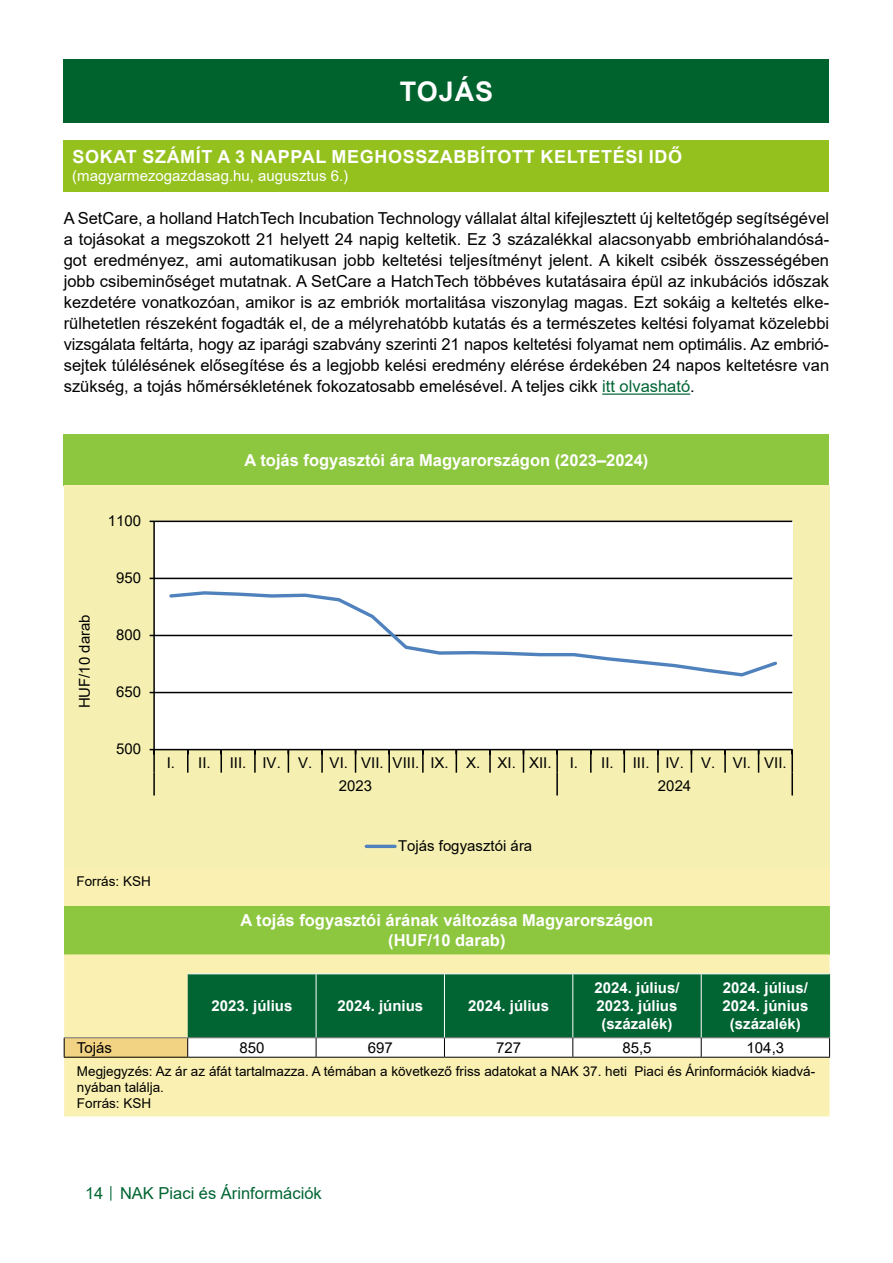
<style>
.page{position:relative;width:893px;height:1263px;background:#fff}
.page>*{position:absolute;margin:0;border:0;box-sizing:border-box;transform-origin:0 0}
.Cím_01{font:700 27px "Arial";letter-spacing:.035em;color:#fff}
.Cím_02{font:700 18px "Arial";letter-spacing:.035em;color:#fff}
.Szoveg{font:16.5px/21px "Arial";color:#000;text-align:justify}
.Tablazat_cime{font:700 16.5px/19.8px "Arial";color:#fff;text-align:center}
.t1{font:16.5px "Arial";color:#006533}
.Tablazat_kozep_ertek{font:15px "Arial";color:#000}
.Tablazat_fejlece_kozep{font:700 15px/18px "Arial";color:#fff;text-align:center}
.Cím_03{font:15px "Arial";color:#fff}
.Tablazat_bal_kategoria{font:15px "Arial";color:#000}
.Tablazat_forrasa{font:13.5px/16.2px "Arial";color:#000}
.s1{color:#006533}
.s2{font-size:12px}
</style>
<div class="page">
<div style="left:64px;top:60px;width:765px;height:63px;background:#00632e"></div>
<div style="left:64px;top:905px;width:766px;height:49px;background:#8dc63f"></div>
<div style="left:64px;top:954px;width:766px;height:162px;background:#faf0b1"></div>
<div style="left:64px;top:1038px;width:124px;height:19px;background:#f2d383"></div>
<hr style="left:188px;top:973px;width:128px;height:1px;background:#fff">
<hr style="left:316px;top:973px;width:128px;height:1px;background:#fff">
<hr style="left:444px;top:973px;width:129px;height:1px;background:#fff">
<hr style="left:573px;top:973px;width:128px;height:1px;background:#fff">
<hr style="left:701px;top:973px;width:129px;height:1px;background:#fff">
<hr style="left:64px;top:1037px;width:124px;height:1px;background:#706f6f">
<svg style="left:64px;top:1038px;width:1px;height:19px"></svg>
<hr style="left:64px;top:1057px;width:124px;height:1px;background:#000">
<hr style="left:188px;top:1057px;width:128px;height:1px;background:#000">
<hr style="left:316px;top:1057px;width:128px;height:1px;background:#000">
<hr style="left:444px;top:1057px;width:129px;height:1px;background:#000">
<hr style="left:573px;top:1057px;width:128px;height:1px;background:#000">
<hr style="left:701px;top:1057px;width:129px;height:1px;background:#000">
<svg style="left:187px;top:974px;width:643px;height:83px"></svg>
<div style="left:64px;top:434px;width:765px;height:51px;background:#8dc63f"></div>
<div style="left:64px;top:868px;width:765px;height:37px;background:#faf0b1"></div>
<div style="left:64px;top:485px;width:765px;height:383px;background:#f5f0b1"></div>
<div style="left:154px;top:521px;width:638px;height:229px;background:#fff"></div>
<hr style="left:154px;top:692px;width:638px;height:1px;background:#000">
<hr style="left:154px;top:635px;width:638px;height:1px;background:#000">
<hr style="left:154px;top:578px;width:638px;height:1px;background:#000">
<hr style="left:154px;top:521px;width:638px;height:1px;background:#000">
<hr style="left:153px;top:521px;width:2px;height:229px;background:#000">
<hr style="left:154px;top:749px;width:638px;height:1px;background:#000">
<hr style="left:153px;top:750px;width:2px;height:23px;background:#000">
<hr style="left:187px;top:750px;width:2px;height:23px;background:#000">
<hr style="left:220px;top:750px;width:2px;height:23px;background:#000">
<hr style="left:254px;top:750px;width:2px;height:23px;background:#000">
<svg style="left:288px;top:750px;width:1px;height:23px"></svg>
<hr style="left:321px;top:750px;width:2px;height:23px;background:#000">
<svg style="left:355px;top:750px;width:1px;height:23px"></svg>
<hr style="left:388px;top:750px;width:2px;height:23px;background:#000">
<hr style="left:422px;top:750px;width:2px;height:23px;background:#000">
<svg style="left:456px;top:750px;width:1px;height:23px"></svg>
<hr style="left:489px;top:750px;width:2px;height:23px;background:#000">
<svg style="left:523px;top:750px;width:1px;height:23px"></svg>
<hr style="left:556px;top:750px;width:2px;height:23px;background:#000">
<hr style="left:590px;top:750px;width:2px;height:23px;background:#000">
<svg style="left:624px;top:750px;width:1px;height:23px"></svg>
<hr style="left:657px;top:750px;width:2px;height:23px;background:#000">
<svg style="left:691px;top:750px;width:1px;height:23px"></svg>
<hr style="left:724px;top:750px;width:2px;height:23px;background:#000">
<svg style="left:758px;top:750px;width:1px;height:23px"></svg>
<hr style="left:791px;top:750px;width:2px;height:23px;background:#000">
<hr style="left:153px;top:773px;width:2px;height:22px;background:#000">
<hr style="left:556px;top:773px;width:2px;height:22px;background:#000">
<hr style="left:791px;top:773px;width:2px;height:22px;background:#000">
<svg style="left:167px;top:591px;width:613px;height:86px"></svg>
<hr style="left:366px;top:845px;width:29px;height:3px;background:#4f81bd">
<hr style="left:602px;top:393px;width:88px;height:2px;background:#006533">
<div style="left:64px;top:140px;width:765px;height:51px;background:#95c11f"></div>
<p class="Cím_01" style="left:400px;top:73px;width:95px">TOJÁS</p>
<p class="Cím_02" style="left:73px;top:144px;width:611px">SOKAT SZÁMÍT A 3 NAPPAL MEGHOSSZABBÍTOTT KELTETÉSI IDŐ</p>
<p class="Cím_03" style="left:72px;top:166px;width:277px">(magyarmezogazdasag.hu, augusztus 6.)</p>
<p class="Szoveg" style="left:64px;top:208px;width:767px">A SetCare, a holland HatchTech Incubation Technology vállalat által kifejlesztett új keltetőgép segítségével a tojásokat a megszokott 21 helyett 24 napig keltetik. Ez 3 százalékkal alacsonyabb embrióhalandósá&shy;got eredményez, ami automatikusan jobb keltetési teljesítményt jelent. A kikelt csibék összességében jobb csibeminőséget mutatnak. A SetCare a HatchTech többéves kutatásaira épül az inkubációs időszak kezdetére vonatkozóan, amikor is az embriók mortalitása viszonylag magas. Ezt sokáig a keltetés elke&shy;rülhetetlen részeként fogadták el, de a mélyrehatóbb kutatás és a természetes keltési folyamat közelebbi vizsgálata feltárta, hogy az iparági szabvány szerinti 21 napos keltetési folyamat nem optimális. Az embrió&shy;sejtek túlélésének elősegítése és a legjobb kelési eredmény elérése érdekében 24 napos keltetésre van szükség, a tojás hőmérsékletének fokozatosabb emelésével. A teljes cikk <span class="s1">itt olvasható</span>.</p>
<p class="Tablazat_kozep_ertek" style="left:74px;top:708px;width:95px;rotate:-90deg">HUF/10 darab</p>
<p class="Tablazat_kozep_ertek" style="left:108px;top:510px;width:35px">1100</p>
<p class="Tablazat_kozep_ertek" style="left:116px;top:568px;width:27px">950</p>
<p class="Tablazat_kozep_ertek" style="left:116px;top:625px;width:27px">800</p>
<p class="Tablazat_kozep_ertek" style="left:116px;top:682px;width:27px">650</p>
<p class="Tablazat_kozep_ertek" style="left:116px;top:739px;width:27px">500</p>
<p class="Tablazat_cime" style="left:245px;top:450px;width:405px">A tojás fogyasztói ára Magyarországon (2023–2024)</p>
<p class="Tablazat_kozep_ertek" style="left:167px;top:753px;width:45px">I. II.</p>
<p class="Tablazat_kozep_ertek" style="left:230px;top:753px;width:350px">III. IV. V. VI. VII. VIII. IX. X. XI. XII. I.</p>
<p class="Tablazat_kozep_ertek" style="left:601px;top:753px;width:187px">II. III. IV. V. VI. VII.</p>
<p class="Tablazat_kozep_ertek" style="left:339px;top:775px;width:35px">2023</p>
<p class="Tablazat_kozep_ertek" style="left:658px;top:775px;width:35px">2024</p>
<p class="Tablazat_forrasa" style="left:77px;top:873px;width:76px">Forrás: KSH</p>
<p class="Tablazat_kozep_ertek" style="left:398px;top:835px;width:136px">Tojás fogyasztói ára</p>
<p class="Tablazat_cime" style="left:240px;top:910px;width:414px">A tojás fogyasztói árának változása Magyarországon (HUF/10 darab)</p>
<p class="Tablazat_fejlece_kozep" style="left:211px;top:997px;width:82px">2023. július</p>
<p class="Tablazat_fejlece_kozep" style="left:337px;top:997px;width:87px">2024. június</p>
<p class="Tablazat_fejlece_kozep" style="left:468px;top:997px;width:82px">2024. július</p>
<p class="Tablazat_fejlece_kozep" style="left:594px;top:979px;width:87px">2024. július/<br>2023. július (százalék)</p>
<p class="Tablazat_fejlece_kozep" style="left:722px;top:979px;width:87px">2024. július/<br>2024. június (százalék)</p>
<p class="Tablazat_bal_kategoria" style="left:77px;top:1037px;width:37px">Tojás</p>
<p class="Tablazat_kozep_ertek" style="left:239px;top:1037px;width:27px">850</p>
<p class="Tablazat_kozep_ertek" style="left:368px;top:1037px;width:27px">697</p>
<p class="Tablazat_kozep_ertek" style="left:496px;top:1037px;width:27px">727</p>
<p class="Tablazat_kozep_ertek" style="left:622px;top:1037px;width:31px">85,5</p>
<p class="Tablazat_kozep_ertek" style="left:747px;top:1037px;width:39px">104,3</p>
<p class="Tablazat_forrasa" style="left:77px;top:1062px;width:740px">Megjegyzés: Az ár az áfát tartalmazza. A témában a következő friss adatokat a NAK 37. heti Piaci és Árinformációk kiadvá&shy;nyában találja.<br>Forrás: KSH</p>
<p class="t1" style="left:85px;top:1182px;width:238px">14 <span class="s2">│</span> NAK Piaci és Árinformációk</p>
</div>
